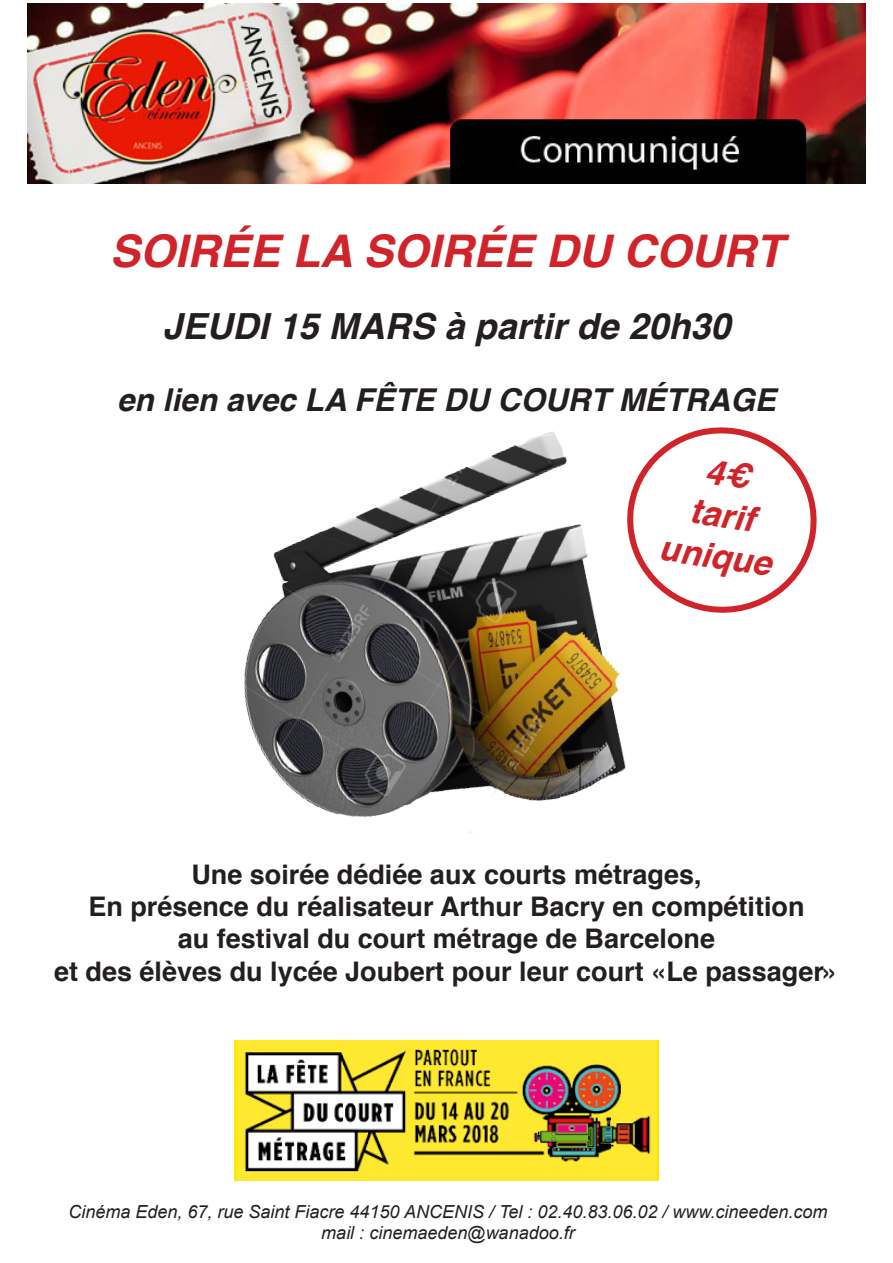
<style>
.page{position:relative;width:893px;height:1263px;background:#fff}
.page>*{position:absolute;margin:0;border:0;box-sizing:border-box;transform-origin:0 0}
.t1{font:italic 700 45px "Helvetica";color:#d1232a}
.t2{font:italic 700 36px "Helvetica";color:#231f20}
.t3{font:italic 700 34.5px "Helvetica";color:#d1232a}
.t4{font:italic 700 31.5px "Helvetica";color:#231f20}
.t5{font:700 27px "Helvetica";color:#231f20}
.t6{font:italic 18px/21.6px "Arial";color:#231f20;text-align:center}
</style>
<div class="page">
<img style="left:244px;top:432px;width:382px;height:401px">
<img style="left:28px;top:3px;width:837px;height:181px">
<img style="left:235px;top:1040px;width:423px;height:140px">
<svg style="left:617px;top:427px;width:200px;height:189px"></svg>
<p class="t1" style="left:110px;top:214px;width:675px">SOIRÉE LA SOIRÉE DU COURT</p>
<p class="t2" style="left:162px;top:297px;width:570px">JEUDI 15 MARS à partir de 20h30</p>
<p class="t4" style="left:117px;top:374px;width:660px">en lien avec LA FÊTE DU COURT MÉTRAGE</p>
<p class="t3" style="left:694px;top:482px;width:67px;rotate:8deg">tarif</p>
<p class="t3" style="left:663px;top:520px;width:115px;rotate:8deg">unique</p>
<p class="t5" style="left:191px;top:852px;width:512px">Une soirée dédiée aux courts métrages,</p>
<p class="t5" style="left:88px;top:885px;width:718px">En présence du réalisateur Arthur Bacry en compétition</p>
<p class="t5" style="left:178px;top:917px;width:539px">au festival du court métrage de Barcelone</p>
<p class="t5" style="left:54px;top:949px;width:786px">et des élèves du lycée Joubert pour leur court «Le passager»</p>
<p class="t6" style="left:68px;top:1201px;width:761px">Cinéma Eden, 67, rue Saint Fiacre 44150 ANCENIS / Tel : 02.40.83.06.02 / www.cineeden.com mail : cinemaeden@wanadoo.fr</p>
</div>
